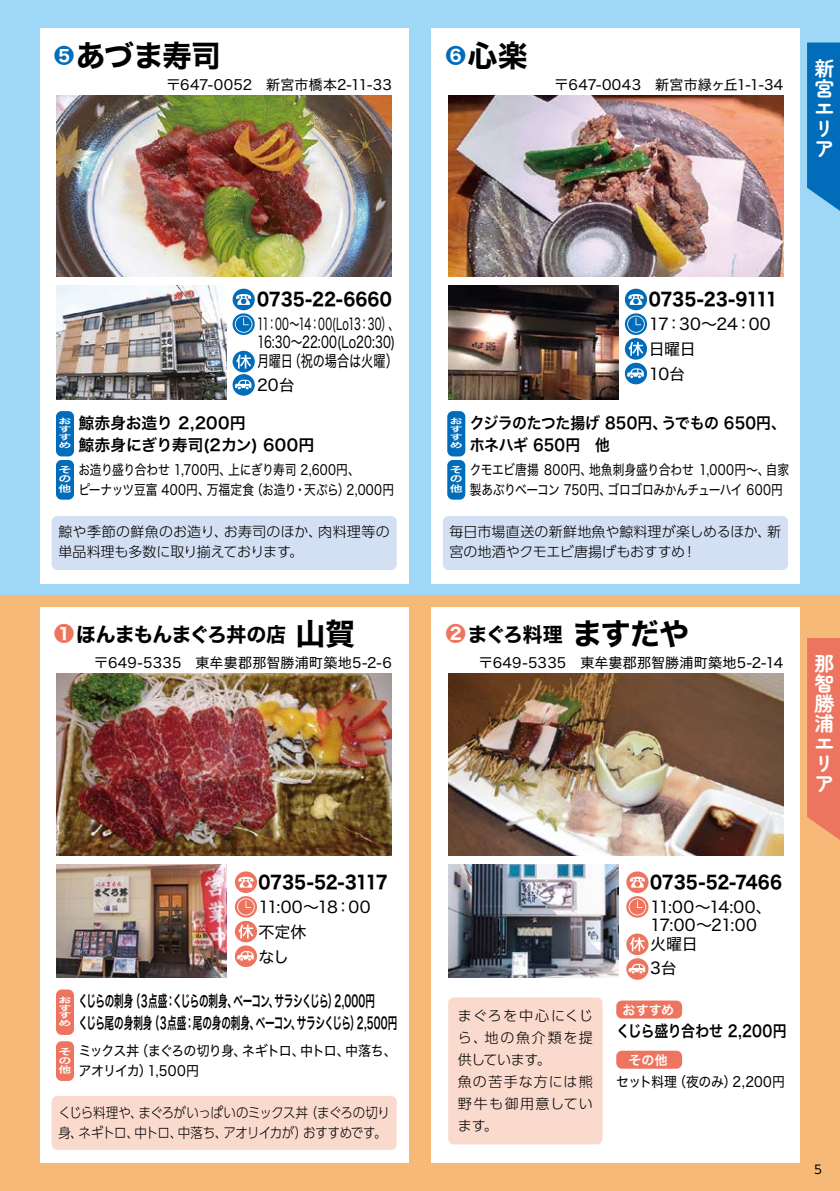
<style>
.page{position:relative;width:840px;height:1191px;background:#fff}
.page>*{position:absolute;margin:0;border:0;box-sizing:border-box;transform-origin:0 0}
.t1{font:30px "Hiragino Sans W7";letter-spacing:-.04em;color:#000}
.t2{font:20px "Hiragino Sans W7";letter-spacing:-.04em;color:#000}
.t3{font:700 20px/20px "Zen Maru Gothic";color:#fff}
.t4{font:20px "Hiragino Sans W7";color:#006cba}
.t5{font:18px "Hiragino Sans W7";letter-spacing:-.01em;color:#000;scale:.9 1}
.t6{font:16px/22px "Hiragino Sans W6";letter-spacing:-.04em;color:#000;scale:.6 1}
.t7{font:16px/25px "Hiragino Sans W4";letter-spacing:-.005em;color:#000}
.t8{font:16px/18.8px "Hiragino Sans W4";letter-spacing:-.005em;color:#000;scale:.63 1}
.t9{font:16px/22px "Hiragino Sans W6";letter-spacing:-.015em;color:#000;scale:.93 1}
.t10{font:16px/22px "Hiragino Sans W6";letter-spacing:-.015em;color:#000}
.t11{font:16px "Hiragino Sans W6";letter-spacing:-.015em;color:#000;scale:.87 1}
.t12{font:14px/20px "Hiragino Sans W4";color:#000;scale:.84 1}
.t13{font:300 14px/20px "UD Shin Go Pro";color:#000}
.t14{font:14px "Hiragino Sans W4";color:#000}
.t15{font:300 14px/20px "UD Shin Go Pro";letter-spacing:-.04em;color:#000;scale:.89 1}
.t16{font:300 14px/22px "UD Shin Go Pro";letter-spacing:.08em;color:#000}
.t17{font:14px/20px "Hiragino Sans W4";letter-spacing:-.07em;color:#000;scale:.93 1}
.t18{font:14px "Hiragino Sans W4";letter-spacing:.02em;color:#000}
.t19{font:14px "Hiragino Sans W4";color:#000;scale:.92 1}
.t20{font:13px "Hiragino Sans W6";letter-spacing:.005em;color:#fff}
.t21{font:12px "UD Shin Go Pro";color:#000}
.t22{font:9.2px/9.2px "Hiragino Sans W6";color:#fff;text-align:justify;scale:1.43 1}
.t23{font:7.8px/7.8px "Hiragino Sans W6";color:#fff;text-align:justify;scale:1.67 1}
.s1{color:#ed7560}
.s2{font-size:30px}
</style>
<div class="page">
<div style="left:0;top:0;width:839px;height:1191px;background:#9fd8f7"></div>
<div style="left:0;top:595px;width:839px;height:596px;background:#f7b977"></div>
<div style="left:40px;top:28px;width:368px;height:556px;background:#fff"></div>
<div style="left:40px;top:607px;width:368px;height:555px;background:#fff"></div>
<div style="left:431px;top:28px;width:368px;height:556px;background:#fff"></div>
<div style="left:431px;top:607px;width:368px;height:555px;background:#fff"></div>
<div style="left:52px;top:516px;width:344px;height:54px;background:#d3dff2;border-radius:6px"></div>
<div style="left:52px;top:1095px;width:344px;height:54px;background:#fbdace;border-radius:6px"></div>
<div style="left:442px;top:516px;width:345px;height:54px;background:#d3dff2;border-radius:6px"></div>
<svg style="left:807px;top:43px;width:32px;height:167px;background:#0a73be"></svg>
<div style="left:807px;top:638px;width:32px;height:201px;background:#ed7560"></div>
<div style="left:448px;top:997px;width:154px;height:147px;background:#fbdace;border-radius:6px"></div>
<div style="left:616px;top:1000px;width:65px;height:18px;background:#ed7560;border-radius:6px"></div>
<div style="left:616px;top:1050px;width:65px;height:18px;background:#ed7560;border-radius:6px"></div>
<div style="left:56px;top:460px;width:18px;height:39px;background:#006cba;border-radius:6px"></div>
<div style="left:56px;top:1041px;width:18px;height:40px;background:#ed7560;border-radius:6px"></div>
<div style="left:447px;top:460px;width:18px;height:39px;background:#006cba;border-radius:6px"></div>
<div style="left:56px;top:411px;width:18px;height:45px;background:#006cba;border-radius:6px"></div>
<div style="left:56px;top:989px;width:18px;height:46px;background:#ed7560;border-radius:6px"></div>
<div style="left:447px;top:411px;width:18px;height:45px;background:#006cba;border-radius:6px"></div>
<svg style="left:624px;top:313px;width:22px;height:22px"></svg>
<svg style="left:626px;top:315px;width:18px;height:18px"></svg>
<svg style="left:624px;top:338px;width:22px;height:22px"></svg>
<svg style="left:628px;top:342px;width:15px;height:14px"></svg>
<div style="left:624px;top:289px;width:22px;height:21px;background:#006cba;border-radius:50%"></div>
<svg style="left:628px;top:294px;width:15px;height:11px"></svg>
<svg style="left:624px;top:363px;width:22px;height:21px"></svg>
<svg style="left:627px;top:368px;width:16px;height:11px"></svg>
<svg style="left:235px;top:896px;width:22px;height:21px"></svg>
<svg style="left:237px;top:898px;width:17px;height:17px"></svg>
<svg style="left:235px;top:920px;width:22px;height:22px"></svg>
<svg style="left:238px;top:924px;width:15px;height:14px"></svg>
<svg style="left:235px;top:871px;width:22px;height:22px"></svg>
<svg style="left:238px;top:876px;width:15px;height:11px"></svg>
<div style="left:235px;top:945px;width:22px;height:22px;background:#ed7560;border-radius:50%"></div>
<svg style="left:237px;top:951px;width:17px;height:10px"></svg>
<svg style="left:626px;top:896px;width:22px;height:21px"></svg>
<svg style="left:628px;top:898px;width:18px;height:17px"></svg>
<svg style="left:626px;top:933px;width:22px;height:22px"></svg>
<svg style="left:629px;top:937px;width:15px;height:14px"></svg>
<svg style="left:626px;top:871px;width:22px;height:22px"></svg>
<svg style="left:629px;top:876px;width:15px;height:11px"></svg>
<div style="left:626px;top:958px;width:22px;height:21px;background:#ed7560;border-radius:50%"></div>
<svg style="left:628px;top:963px;width:17px;height:11px"></svg>
<svg style="left:232px;top:313px;width:22px;height:22px"></svg>
<svg style="left:235px;top:315px;width:17px;height:18px"></svg>
<svg style="left:232px;top:351px;width:22px;height:21px"></svg>
<svg style="left:236px;top:355px;width:15px;height:13px"></svg>
<div style="left:232px;top:289px;width:22px;height:21px;background:#006cba;border-radius:50%"></div>
<svg style="left:236px;top:294px;width:15px;height:11px"></svg>
<svg style="left:232px;top:374px;width:22px;height:22px"></svg>
<svg style="left:235px;top:380px;width:16px;height:10px"></svg>
<img style="left:57px;top:286px;width:170px;height:113px">
<img style="left:57px;top:95px;width:334px;height:182px">
<img style="left:57px;top:864px;width:170px;height:113px">
<img style="left:57px;top:673px;width:334px;height:182px">
<img style="left:448px;top:286px;width:170px;height:113px">
<img style="left:448px;top:95px;width:335px;height:182px">
<img style="left:448px;top:864px;width:170px;height:113px">
<img style="left:448px;top:673px;width:335px;height:182px">
<h1 class="t1" style="left:76px;top:32px;width:146px">あづま寿司</h1>
<p class="t14" style="left:166px;top:72px;width:227px">〒647-0052　新宮市橋本2-11-33</p>
<h2 class="t4" style="left:54px;top:40px;width:21px">❺</h2>
<h1 class="t1" style="left:467px;top:32px;width:62px">心楽</h1>
<h2 class="t4" style="left:445px;top:40px;width:21px">❻</h2>
<p class="t18" style="left:554px;top:72px;width:230px">〒647-0043　新宮市緑ヶ丘1-1-34</p>
<h2 class="t3" style="left:814px;top:58px;width:21px">新宮エリア</h2>
<p class="t5" style="left:257px;top:285px;width:151px">0735-22-6660</p>
<p class="t8" style="left:257px;top:313px;width:226px">11：00～14：00(Lo13：30）、<br>16:30～22:00(Lo20:30)月曜日（祝の場合は火曜）</p>
<p class="t7" style="left:257px;top:371px;width:39px">20台</p>
<p class="t23" style="left:58px;top:417px;width:9px">おすすめ</p>
<p class="t22" style="left:58px;top:465px;width:10px">その他</p>
<p class="t10" style="left:78px;top:411px;width:237px">鯨赤身お造り 2,200円<br>鯨赤身にぎり寿司(2カン) 600円</p>
<p class="t12" style="left:78px;top:459px;width:377px">お造り盛り合わせ 1,700円、上にぎり寿司 2,600円、<br>ピーナッツ豆富 400円、万福定食（お造り・天ぷら）2,000円</p>
<p class="t13" style="left:58px;top:521px;width:333px">鯨や季節の鮮魚のお造り、お寿司のほか、肉料理等の単品料理も多数に取り揃えております。</p>
<h2 class="t2" style="left:54px;top:618px;width:302px"><span class="s1">❶</span>ほんまもんまぐろ丼の店<span class="s2">山賀</span></h2>
<p class="t14" style="left:94px;top:650px;width:299px">〒649-5335　東牟婁郡那智勝浦町築地5-2-6</p>
<p class="t5" style="left:258px;top:868px;width:145px">0735-52-3117</p>
<p class="t7" style="left:258px;top:893px;width:114px">11:00～18：00不定休<br>なし</p>
<p class="t23" style="left:58px;top:995px;width:9px">おすすめ</p>
<p class="t22" style="left:58px;top:1046px;width:10px">その他</p>
<p class="t6" style="left:78px;top:989px;width:533px">くじらの刺身（３点盛：くじらの刺身、ベーコン、サラシくじら）2,000円<br>くじら尾の身刺身（３点盛：尾の身の刺身、ベーコン、サラシくじら）2,500円</p>
<p class="t17" style="left:78px;top:1040px;width:343px">ミックス丼（まぐろの切り身、ネギトロ、中トロ、中落ち、アオリイカ）1,500円</p>
<p class="t15" style="left:58px;top:1102px;width:374px">くじら料理や、まぐろがいっぱいのミックス丼（まぐろの切り身、ネギトロ、中トロ、中落ち、アオリイカが）おすすめです。</p>
<p class="t5" style="left:648px;top:285px;width:145px">0735-23-9111</p>
<p class="t7" style="left:648px;top:310px;width:123px">17：30～24：00日曜日<br>10台</p>
<p class="t23" style="left:449px;top:417px;width:9px">おすすめ</p>
<p class="t22" style="left:449px;top:465px;width:10px">その他</p>
<p class="t9" style="left:469px;top:411px;width:341px">クジラのたつた揚げ 850円、うでもの 650円、ホネハギ 650円　他</p>
<p class="t12" style="left:469px;top:459px;width:381px">クモエビ唐揚 800円、地魚刺身盛り合わせ 1,000円～、自家製あぶりベーコン 750円、ゴロゴロみかんチューハイ 600円</p>
<p class="t13" style="left:449px;top:521px;width:333px">毎日市場直送の新鮮地魚や鯨料理が楽しめるほか、新宮の地酒やクモエビ唐揚げもおすすめ！</p>
<h2 class="t2" style="left:445px;top:618px;width:245px"><span class="s1">❷</span>まぐろ料理<span class="s2">ますだや</span></h2>
<p class="t14" style="left:478px;top:650px;width:306px">〒649-5335　東牟婁郡那智勝浦町築地5-2-14</p>
<h2 class="t3" style="left:814px;top:653px;width:21px">那智勝浦エリア</h2>
<p class="t5" style="left:649px;top:868px;width:148px">0735-52-7466</p>
<p class="t7" style="left:649px;top:896px;width:123px;line-height:18.8px">11:00～14:00、<br>17:00～21:00火曜日</p>
<p class="t7" style="left:649px;top:954px;width:28px">3台</p>
<p class="t16" style="left:457px;top:1004px;width:136px">まぐろを中心にくじら、地の魚介類を提供しています。<br>魚の苦手な方には熊野牛も御用意しています。</p>
<p class="t20" style="left:622px;top:997px;width:53px">おすすめ</p>
<p class="t11" style="left:616px;top:1016px;width:197px">くじら盛り合わせ 2,200円</p>
<p class="t19" style="left:616px;top:1069px;width:185px">セット料理（夜のみ）2,200円</p>
<p class="t20" style="left:628px;top:1048px;width:41px">その他</p>
<p class="t21" style="left:813px;top:1159px;width:9px">5</p>
</div>
